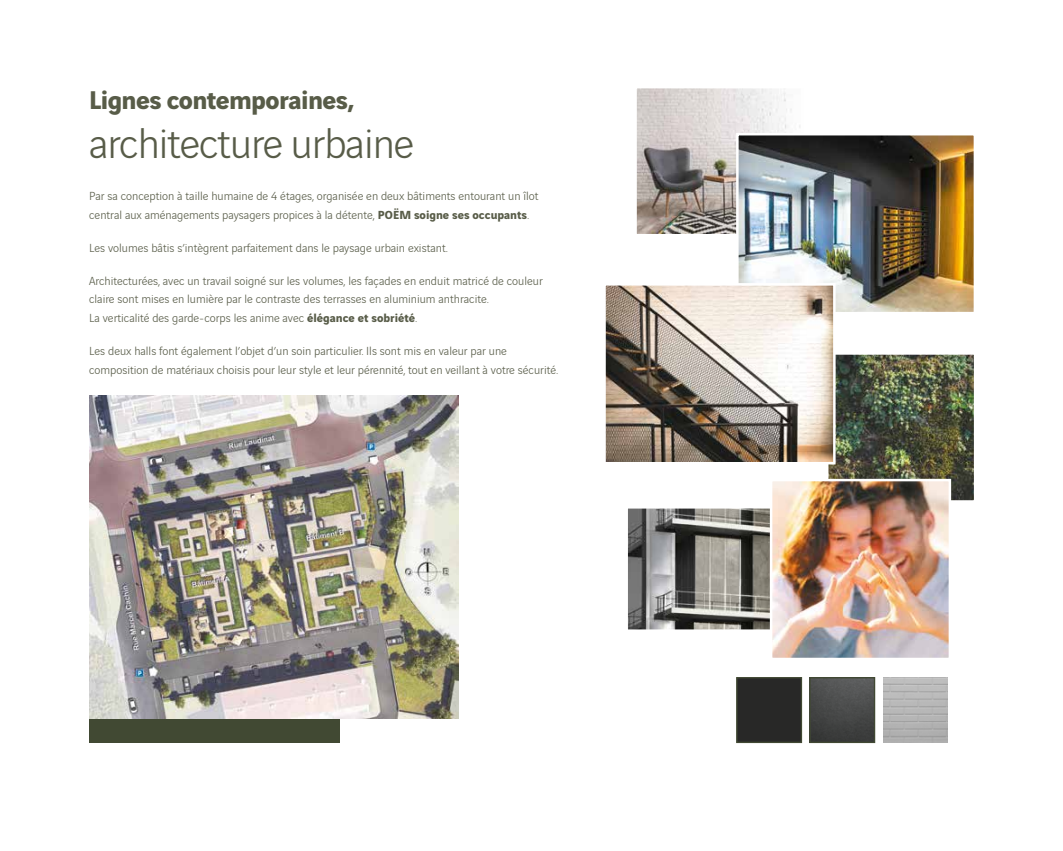
<style>
.page{position:relative;width:1063px;height:851px;background:#fff}
.page>*{position:absolute;margin:0;border:0;box-sizing:border-box;transform-origin:0 0}
.t1{font:300 44.5px "Vinci Sans";letter-spacing:-.02em;color:#585c48}
.t2{font:700 27.38px "Vinci Sans";letter-spacing:-.02em;color:#585c48}
.t3{font:300 12.5px/18.8px "Vinci Sans";color:#585c48}
.s1{font-weight:700}
</style>
<div class="page">
<img style="left:89px;top:395px;width:370px;height:323px">
<svg style="left:636px;top:88px;width:164px;height:146px;background:#bbb5b2"></svg>
<div style="left:736px;top:677px;width:66px;height:66px;background:#282827;border:1px solid #414933"></div>
<img style="left:811px;top:679px;width:62px;height:62px">
<div style="left:809px;top:677px;width:66px;height:66px;border:1px solid #414933"></div>
<img style="left:883px;top:677px;width:65px;height:65px">
<img style="left:735px;top:132px;width:239px;height:180px">
<svg style="left:605px;top:282px;width:232px;height:180px;background:#ccc2b8"></svg>
<img style="left:625px;top:351px;width:349px;height:307px">
<div style="left:89px;top:718px;width:251px;height:24px;background:#414933"></div>
<h2 class="t2" style="left:89px;top:79px;width:267px">Lignes contemporaines,</h2>
<h1 class="t1" style="left:89px;top:111px;width:327px">architecture urbaine</h1>
<p class="t3" style="left:89px;top:185px;width:451px">Par sa conception à taille humaine de 4 étages, organisée en deux bâtiments entourant un îlot central aux aménagements paysagers propices à la détente, <span class="s1">POËM soigne ses occupants</span>.</p>
<p class="t3" style="left:89px;top:237px;width:360px">Les volumes bâtis s’intègrent parfaitement dans le paysage urbain existant.</p>
<p class="t3" style="left:89px;top:270px;width:455px">Architecturées, avec un travail soigné sur les volumes, les façades en enduit matricé de couleur claire sont mises en lumière par le contraste des terrasses en aluminium anthracite.<br>La verticalité des garde-corps les anime avec <span class="s1">élégance et sobriété</span>.</p>
<p class="t3" style="left:89px;top:340px;width:470px">Les deux halls font également l’objet d’un soin particulier. Ils sont mis en valeur par une composition de matériaux choisis pour leur style et leur pérennité, tout en veillant à votre sécurité.</p>
</div>
